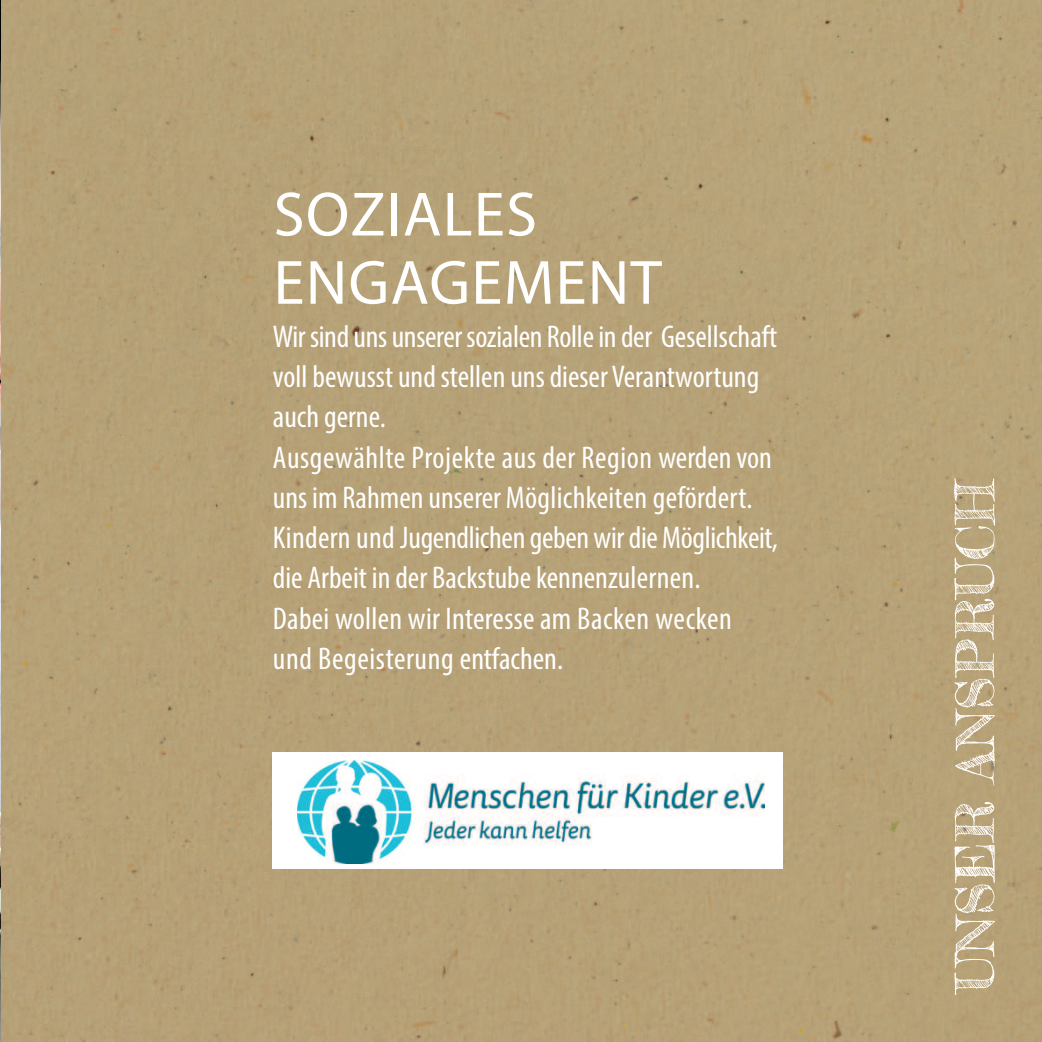
<style>
.page{position:relative;width:1042px;height:1042px;background:#b7a277}
.page>*{position:absolute;margin:0;border:0;box-sizing:border-box;transform-origin:0 0}
.t1{font:63px/68.2px "Myriad Pro";letter-spacing:.02em;color:#fff}
.t2{font:52.5px "Frederickathe Greatest";letter-spacing:.01em;color:#fff}
.t3{font:condensed 31.5px/40.2px "Myriad Pro";color:#fff}
</style>
<div class="page">
<div style="left:273px;top:752px;width:510px;height:116px;background:#fff"></div>
<img style="left:297px;top:761px;width:467px;height:102px">
<h1 class="t1" style="left:273px;top:182px;width:390px">SOZIALES<br>ENGAGEMENT</h1>
<p class="t3" style="left:273px;top:318px;width:507px">Wir sind uns unserer sozialen Rolle in der Gesellschaft voll bewusst und stellen uns dieser Verantwortung auch gerne.<br>Ausgewählte Projekte aus der Region werden von uns im Rahmen unserer Möglichkeiten gefördert.<br>Kindern und Jugendlichen geben wir die Möglichkeit, die Arbeit in der Backstube kennenzulernen.<br>Dabei wollen wir Interesse am Backen wecken und Begeisterung entfachen.</p>
<h2 class="t2" style="left:954px;top:992px;width:513px;rotate:-90deg">UNSER ANSPRUCH</h2>
</div>
